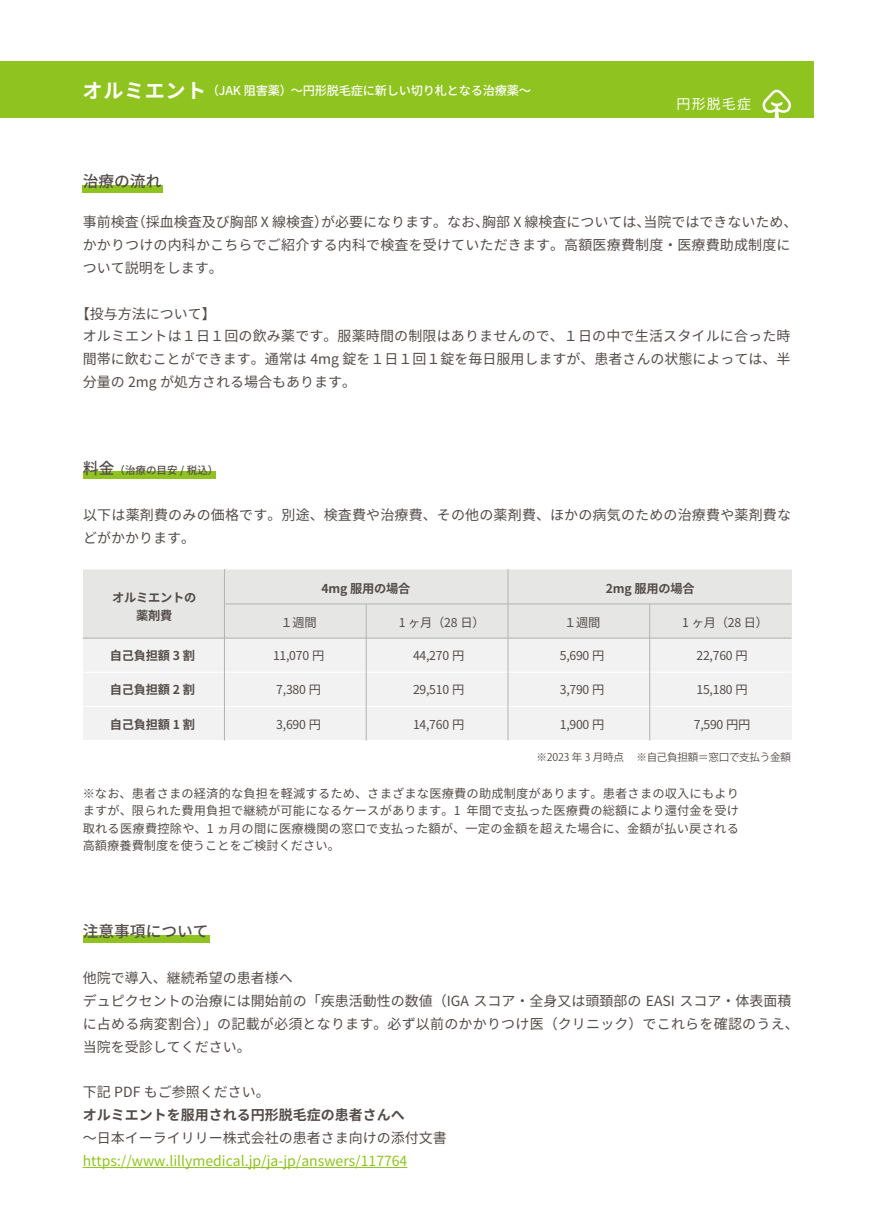
<style>
.page{position:relative;width:875px;height:1230px;background:#fff}
.page>*{position:absolute;margin:0;border:0;box-sizing:border-box;transform-origin:0 0}
.t1{font:500 15.75px "Noto Sans CJ Kjp";color:#534c49}
.t2{font:14px/22.8px "Noto Sans CJ Kjp";color:#534c49}
.t3{font:14px "Noto Sans CJ Kjp";color:#8fc31f}
.t4{font:700 14px "Noto Sans CJ Kjp";color:#534c49}
.t5{font:14px "Noto Sans CJ Kjp";letter-spacing:.08em;color:#fff}
.t6{font:12.25px/17.5px "Noto Sans CJ Kjp";color:#534c49;text-align:justify}
.t7{font:700 12.25px/17.5px "Noto Sans CJ Kjp";letter-spacing:-.02em;color:#534c49;text-align:center}
.t8{font:500 12.25px "Noto Sans CJ Kjp";letter-spacing:-.02em;color:#fff}
.t9{font:10.5px "Koz Go Pr 6 N";letter-spacing:-.02em;color:#534c49}
.t10{font:500 10.5px "Noto Sans CJ Kjp";color:#534c49}
.s1{font-weight:700;font-size:20.12px}
.s2{font-size:15.75px}
.s3{font-family:"Koz Go Pr 6 N"}
</style>
<div class="page">
<div style="left:0;top:61px;width:814px;height:57px;background:#8fc31f"></div>
<svg style="left:763px;top:90px;width:28px;height:28px"></svg>
<div style="left:83px;top:569px;width:709px;height:171px;background:#f2f2f2"></div>
<div style="left:83px;top:570px;width:708px;height:68px;background:#e6e6e5"></div>
<hr style="left:225px;top:603px;width:566px;height:1px;background:#b3b3b3">
<hr style="left:83px;top:671px;width:708px;height:1px;background:#fff">
<hr style="left:83px;top:706px;width:708px;height:1px;background:#fff">
<hr style="left:224px;top:569px;width:1px;height:171px;background:#b3b3b3">
<hr style="left:366px;top:604px;width:1px;height:136px;background:#b3b3b3">
<hr style="left:649px;top:604px;width:1px;height:136px;background:#b3b3b3">
<hr style="left:508px;top:569px;width:1px;height:171px;background:#b3b3b3">
<hr style="left:83px;top:637px;width:708px;height:1px;background:#b3b3b3">
<div style="left:83px;top:472px;width:132px;height:7px;background:#8fc31f"></div>
<div style="left:83px;top:185px;width:80px;height:7px;background:#8fc31f"></div>
<div style="left:83px;top:935px;width:127px;height:7px;background:#8fc31f"></div>
<hr style="left:83px;top:1167px;width:324px;height:1px;background:#8fc31f">
<p class="t8" style="left:83px;top:83px;width:450px"><span class="s1">オルミエント</span>（JAK 阻害薬）～円形脱毛症に新しい切り札となる治療薬～</p>
<p class="t5" style="left:677px;top:95px;width:76px">円形脱毛症</p>
<p class="t1" style="left:83px;top:172px;width:80px">治療の流れ</p>
<p class="t2" style="left:83px;top:211px;width:716px">事前検査（採血検査及び胸部 X 線検査）が必要になります。なお、胸部 X 線検査については、当院ではできないため、かかりつけの内科かこちらでご紹介する内科で検査を受けていただきます。高額医療費制度・医療費助成制度について説明をします。</p>
<p class="t2" style="left:83px;top:302px;width:709px;text-indent:-7px">【投与方法について】<br>オルミエントは１日１回の飲み薬です。服薬時間の制限はありませんので、１日の中で生活スタイルに合った時間帯に飲むことができます。通常は 4mg 錠を１日１回１錠を毎日服用しますが、患者さんの状態によっては、半分量の 2mg が処方される場合もあります。</p>
<p class="t10" style="left:83px;top:464px;width:137px"><span class="s2">料金</span>（治療の目安 / 税込）</p>
<p class="t2" style="left:83px;top:503px;width:710px">以下は薬剤費のみの価格です。別途、検査費や治療費、その他の薬剤費、ほかの病気のための治療費や薬剤費などがかかります。</p>
<p class="t7" style="left:112px;top:589px;width:86px">オルミエントの薬剤費</p>
<p class="t7" style="left:110px;top:647px;width:87px">自己負担額 3 割</p>
<p class="t7" style="left:110px;top:681px;width:87px">自己負担額 2 割</p>
<p class="t7" style="left:110px;top:715px;width:87px">自己負担額 1 割</p>
<p class="t7" style="left:322px;top:580px;width:90px">4mg 服用の場合</p>
<p class="t7" style="left:606px;top:580px;width:90px">2mg 服用の場合</p>
<p class="t6" style="left:281px;top:614px;width:38px">１週間</p>
<p class="t6" style="left:399px;top:614px;width:88px">1 ヶ月（28 日）</p>
<p class="t6" style="left:564px;top:614px;width:38px">１週間</p>
<p class="t6" style="left:682px;top:614px;width:88px">1 ヶ月（28 日）</p>
<p class="t6" style="left:273px;top:647px;width:53px">11,070 円</p>
<p class="t6" style="left:413px;top:647px;width:53px">44,270 円</p>
<p class="t6" style="left:560px;top:647px;width:46px">5,690 円</p>
<p class="t6" style="left:697px;top:647px;width:53px">22,760 円</p>
<p class="t6" style="left:276px;top:681px;width:46px">7,380 円</p>
<p class="t6" style="left:413px;top:681px;width:53px">29,510 円</p>
<p class="t6" style="left:560px;top:681px;width:46px">3,790 円</p>
<p class="t6" style="left:697px;top:681px;width:53px">15,180 円</p>
<p class="t6" style="left:276px;top:715px;width:46px">3,690 円</p>
<p class="t6" style="left:413px;top:715px;width:53px">14,760 円</p>
<p class="t6" style="left:560px;top:715px;width:46px">1,900 円</p>
<p class="t6" style="left:694px;top:715px;width:58px">7,590 円円</p>
<p class="t9" style="left:537px;top:751px;width:89px">※2023 年 3 月時点</p>
<p class="t9" style="left:636px;top:751px;width:156px">※自己負担額＝窓口で支払う金額</p>
<p class="t6" style="left:83px;top:784px;width:658px"><span class="s3">※</span>なお、患者さまの経済的な負担を軽減するため、さまざまな医療費の助成制度があります。患者さまの収入にもよりますが、限られた費用負担で継続が可能になるケースがあります。1 年間で支払った医療費の総額により還付金を受け取れる医療費控除や、1 ヵ月の間に医療機関の窓口で支払った額が、一定の金額を超えた場合に、金額が払い戻される高額療養費制度を使うことをご検討ください。</p>
<p class="t1" style="left:83px;top:922px;width:127px">注意事項について</p>
<p class="t2" style="left:83px;top:967px;width:717px">他院で導入、継続希望の患者様へ<br>デュピクセントの治療には開始前の「疾患活動性の数値（IGA スコア・全身又は頭頚部の EASI スコア・体表面積に占める病変割合）」の記載が必須となります。必ず以前のかかりつけ医（クリニック）でこれらを確認のうえ、当院を受診してください。</p>
<p class="t2" style="left:83px;top:1080px;width:189px">下記 PDF もご参照ください。</p>
<p class="t4" style="left:83px;top:1106px;width:324px">オルミエントを服用される円形脱毛症の患者さんへ</p>
<p class="t2" style="left:83px;top:1126px;width:366px">～日本イーライリリー株式会社の患者さま向けの添付文書</p>
<p class="t3" style="left:83px;top:1152px;width:326px">https://www.lillymedical.jp/ja-jp/answers/117764</p>
</div>
